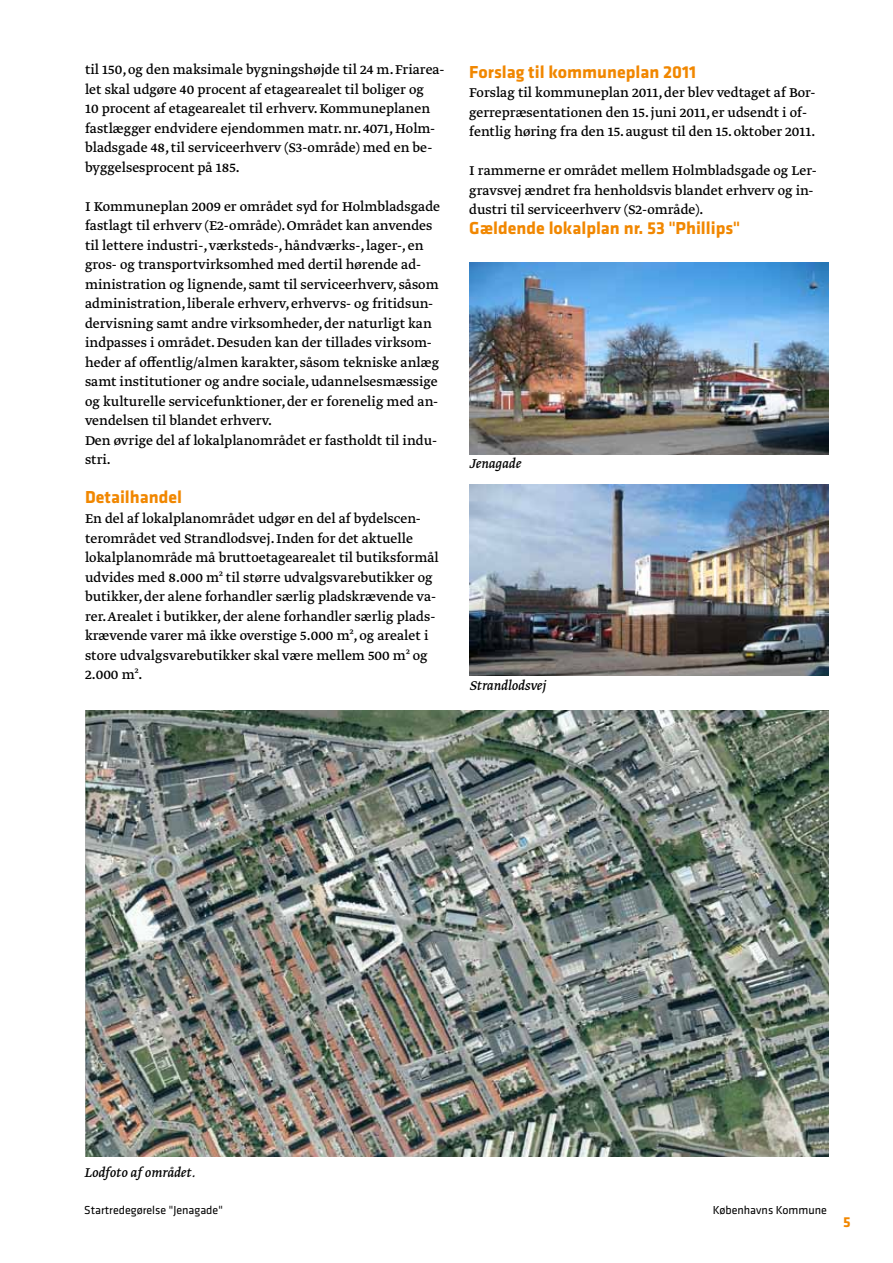
<style>
.page{position:relative;width:893px;height:1263px;background:#fff}
.page>*{position:absolute;margin:0;border:0;box-sizing:border-box;transform-origin:0 0}
.t1{font:700 18px "Klavika";color:#f18700}
.t2{font:15px/19.5px "Greta Text";color:#000}
.t3{font:italic 15px "Greta Text";color:#000}
.t4{font:700 15px "Klavika";color:#f18700}
.t5{font:12px "Klavika";color:#000}
</style>
<div class="page">
<img style="left:470px;top:263px;width:359px;height:191px">
<img style="left:470px;top:484px;width:358px;height:192px">
<img style="left:86px;top:711px;width:743px;height:445px">
<hr style="left:85px;top:711px;width:1px;height:445px;background:#aeaeae">
<p class="t2" style="left:85px;top:61px;width:361px">til 150, og den maksimale bygningshøjde til 24 m. Friarea&shy;let skal udgøre 40 procent af etagearealet til boliger og<br>10 procent af etagearealet til erhverv. Kommuneplanen fastlægger endvidere ejendommen matr. nr. 4071, Holm&shy;bladsgade 48, til serviceerhverv (S3-område) med en be&shy;byggelsesprocent på 185.</p>
<p class="t2" style="left:85px;top:198px;width:357px">I Kommuneplan 2009 er området syd for Holmbladsgade fastlagt til erhverv (E2-område). Området kan anvendes til lettere industri-, værksteds-, håndværks-, lager-, en gros- og transportvirksomhed med dertil hørende ad&shy;ministration og lignende, samt til serviceerhverv, såsom administration, liberale erhverv, erhvervs- og fritidsun&shy;dervisning samt andre virksomheder, der naturligt kan indpasses i området. Desuden kan der tillades virksom&shy;heder af offentlig/almen karakter, såsom tekniske anlæg samt institutioner og andre sociale, udannelsesmæssige og kulturelle servicefunktioner, der er forenelig med an&shy;vendelsen til blandet erhverv.<br>Den øvrige del af lokalplanområdet er fastholdt til indu&shy;stri.</p>
<p class="t1" style="left:85px;top:490px;width:99px">Detailhandel</p>
<p class="t2" style="left:85px;top:510px;width:355px">En del af lokalplanområdet udgør en del af bydelscen&shy;terområdet ved Strandlodsvej. Inden for det aktuelle lokalplanområde må bruttoetagearealet til butiksformål udvides med 8.000 m² til større udvalgsvarebutikker og butikker, der alene forhandler særlig pladskrævende va&shy;rer. Arealet i butikker, der alene forhandler særlig plads&shy;krævende varer må ikke overstige 5.000 m², og arealet i store udvalgsvarebutikker skal være mellem 500 m² og 2.000 m².</p>
<p class="t1" style="left:469px;top:65px;width:228px">Forslag til kommuneplan 2011</p>
<p class="t2" style="left:469px;top:84px;width:348px">Forslag til kommuneplan 2011, der blev vedtaget af Bor&shy;gerrepræsentationen den 15. juni 2011, er udsendt i of&shy;fentlig høring fra den 15. august til den 15. oktober 2011.</p>
<p class="t2" style="left:469px;top:162px;width:349px">I rammerne er området mellem Holmbladsgade og Ler&shy;gravsvej ændret fra henholdsvis blandet erhverv og in&shy;dustri til serviceerhverv (S2-område).</p>
<p class="t1" style="left:469px;top:221px;width:272px">Gældende lokalplan nr. 53 "Phillips"</p>
<p class="t3" style="left:470px;top:458px;width:53px">Jenagade</p>
<p class="t3" style="left:470px;top:679px;width:78px">Strandlodsvej</p>
<p class="t3" style="left:84px;top:1166px;width:113px">Lodfoto af området.</p>
<p class="t5" style="left:84px;top:1206px;width:140px">Startredegørelse "Jenagade"</p>
<p class="t5" style="left:713px;top:1206px;width:116px">Københavns Kommune</p>
<p class="t4" style="left:843px;top:1216px;width:9px">5</p>
</div>
